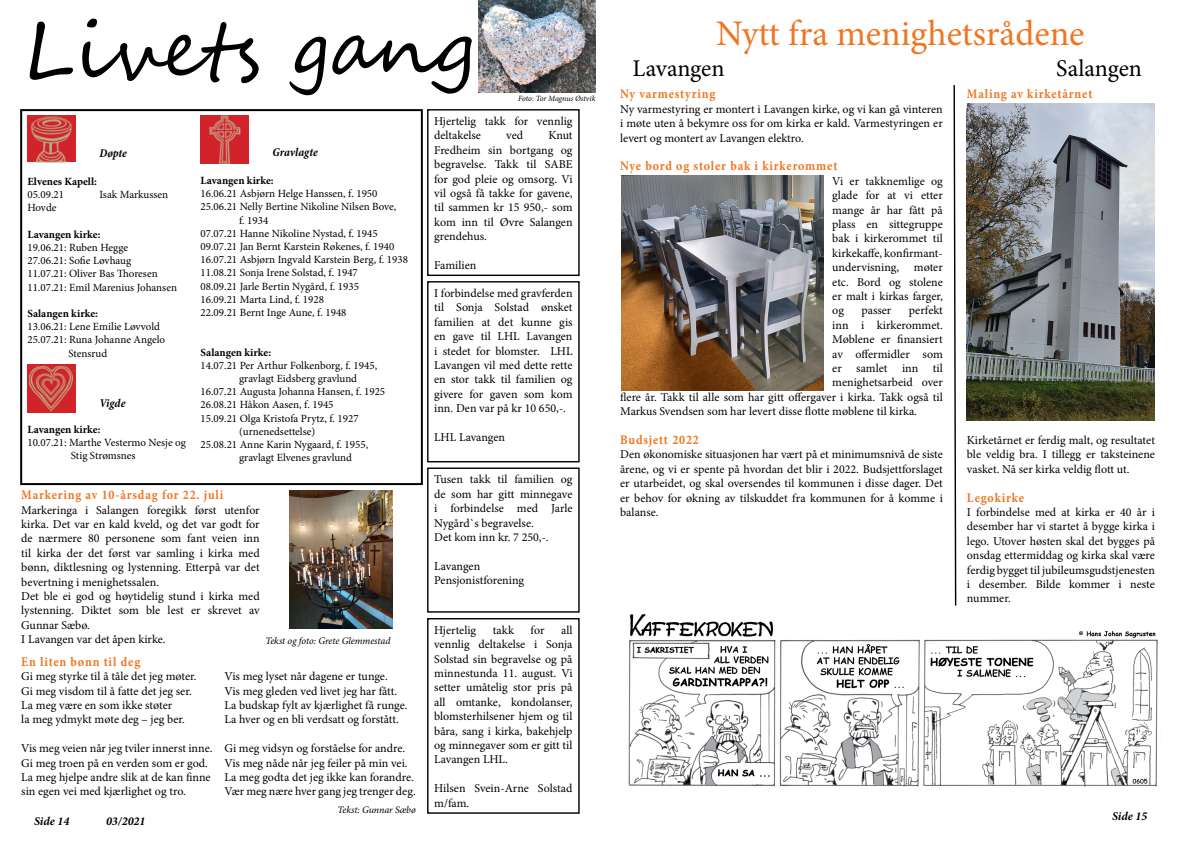
<style>
.page{position:relative;width:1191px;height:842px;background:#fff}
.page>*{position:absolute;margin:0;border:0;box-sizing:border-box;transform-origin:0 0}
.t1{font:77px "Segoe Script";color:#000}
.t2{font:36px "Minion Pro";color:#f07520}
.t3{font:24px "Minion Pro";color:#000}
.t4{font:700 13.2px "Minion Pro";letter-spacing:.07em;color:#f07520;scale:.91 1}
.t5{font:12px/14.4px "Minion Pro";color:#000}
.t6{font:italic 700 condensed 12px "Minion Pro";letter-spacing:-.005em;color:#000}
.t7{font:italic 700 12px "Minion Pro";color:#000}
.t8{font:11px/13.2px "Minion Pro";color:#000}
.t9{font:700 11px "Minion Pro";color:#000}
.t10{font:italic 10px "Minion Pro";letter-spacing:-.01em;color:#000}
.t11{font:italic 8px "Minion Pro";letter-spacing:-.01em;color:#000}
</style>
<div class="page">
<img style="left:621px;top:176px;width:202px;height:214px">
<img style="left:967px;top:103px;width:187px;height:318px">
<img style="left:289px;top:490px;width:104px;height:139px">
<img style="left:628px;top:614px;width:530px;height:173px">
<div style="left:20px;top:109px;width:403px;height:376px;border:2px solid #000"></div>
<div style="left:200px;top:116px;width:49px;height:48px;background:#d2232a"></div>
<img style="left:209px;top:116px;width:32px;height:47px">
<div style="left:27px;top:365px;width:49px;height:48px;background:#d2232a"></div>
<img style="left:29px;top:366px;width:44px;height:46px">
<div style="left:27px;top:116px;width:49px;height:46px;background:#d2232a"></div>
<img style="left:31px;top:116px;width:42px;height:46px">
<img style="left:478px;top:0;width:117px;height:93px">
<div style="left:427px;top:109px;width:152px;height:167px;border:1px solid #000"></div>
<div style="left:427px;top:281px;width:152px;height:181px;border:1px solid #000"></div>
<div style="left:427px;top:467px;width:152px;height:146px;border:1px solid #000"></div>
<div style="left:427px;top:618px;width:152px;height:196px;border:1px solid #000"></div>
<svg style="left:953px;top:85px;width:4px;height:521px"></svg>
<h1 class="t1" style="left:22px;top:-13px;width:451px">Livets gang</h1>
<h2 class="t2" style="left:716px;top:10px;width:370px">Nytt fra menighetsrådene</h2>
<h3 class="t3" style="left:632px;top:52px;width:94px">Lavangen</h3>
<h3 class="t3" style="left:1056px;top:52px;width:87px">Salangen</h3>
<p class="t4" style="left:967px;top:85px;width:139px">Maling av kirketårnet</p>
<p class="t4" style="left:620px;top:85px;width:106px">Ny varmestyring</p>
<p class="t5" style="left:620px;top:102px;width:324px;text-align:justify">Ny varmestyring er montert i Lavangen kirke, og vi kan gå vinteren i møte uten å bekymre oss for om kirka er kald. Varmestyringen er levert og montert av Lavangen elektro.</p>
<p class="t4" style="left:620px;top:157px;width:240px">Nye bord og stoler bak i kirkerommet</p>
<p class="t5" style="left:832px;top:174px;width:112px;text-align:justify">Vi er takknemlige og glade for at vi etter mange år har fått på plass en sittegruppe bak i kirkerommet til kirkekaffe, konfirmant&shy;undervisning, møter etc. Bord og stolene er malt i kirkas farger, og</p>
<p class="t11" style="left:518px;top:93px;width:79px">Foto: Tor Magnus Østvik</p>
<p class="t5" style="left:434px;top:114px;width:140px">Hjertelig takk for vennlig deltakelse</p>
<p class="t5" style="left:506px;top:128px;width:18px">ved</p>
<p class="t5" style="left:434px;top:128px;width:140px;text-align:justify;text-indent:114px">Knut Fredheim sin bortgang og begravelse. Takk til SABE for god pleie og omsorg. Vi vil også få takke for gavene, til sammen kr 15 950,- som kom inn til Øvre Salangen grendehus.</p>
<p class="t5" style="left:434px;top:258px;width:44px">Familien</p>
<p class="t5" style="left:434px;top:286px;width:140px;text-align:justify">I forbindelse med gravferden til Sonja Solstad ønsket familien at det kunne gis en gave til LHL Lavangen i stedet for blomster. LHL Lavangen vil med dette rette en stor takk til familien og givere for gaven som kom inn. Den var på kr 10 650,-.</p>
<p class="t5" style="left:434px;top:430px;width:72px">LHL Lavangen</p>
<p class="t5" style="left:434px;top:472px;width:140px">Tusen takk til familien og de som har gitt minnegave i forbindelse med Jarle<br>Nygård`s begravelse.<br>Det kom inn kr. 7 250,-.</p>
<p class="t5" style="left:434px;top:559px;width:91px">Lavangen<br>Pensjonistforening</p>
<p class="t5" style="left:434px;top:623px;width:44px">Hjertelig</p>
<p class="t5" style="left:493px;top:623px;width:23px">takk</p>
<p class="t5" style="left:530px;top:623px;width:15px">for</p>
<p class="t6" style="left:272px;top:144px;width:47px">Gravlagte</p>
<p class="t6" style="left:99px;top:145px;width:29px">Døpte</p>
<p class="t9" style="left:200px;top:173px;width:75px">Lavangen kirke:</p>
<p class="t8" style="left:200px;top:187px;width:178px">16.06.21 Asbjørn Helge Hanssen, f. 1950</p>
<p class="t8" style="left:200px;top:200px;width:197px">25.06.21 Nelly Bertine Nikoline Nilsen Bove,</p>
<p class="t8" style="left:239px;top:213px;width:31px">f. 1934</p>
<p class="t8" style="left:200px;top:227px;width:179px">07.07.21 Hanne Nikoline Nystad, f. 1945</p>
<p class="t8" style="left:200px;top:240px;width:195px">09.07.21 Jan Bernt Karstein Røkenes, f. 1940</p>
<p class="t8" style="left:200px;top:253px;width:209px">16.07.21 Asbjørn Ingvald Karstein Berg, f. 1938</p>
<p class="t8" style="left:200px;top:266px;width:159px">11.08.21 Sonja Irene Solstad, f. 1947</p>
<p class="t8" style="left:200px;top:279px;width:160px">08.09.21 Jarle Bertin Nygård, f. 1935</p>
<p class="t8" style="left:200px;top:293px;width:125px">16.09.21 Marta Lind, f. 1928</p>
<p class="t8" style="left:200px;top:306px;width:148px">22.09.21 Bernt Inge Aune, f. 1948</p>
<p class="t9" style="left:200px;top:344px;width:72px">Salangen kirke:</p>
<p class="t8" style="left:200px;top:359px;width:178px">14.07.21 Per Arthur Folkenborg, f. 1945,</p>
<p class="t8" style="left:239px;top:372px;width:120px">gravlagt Eidsberg gravlund</p>
<p class="t8" style="left:200px;top:385px;width:186px">16.07.21 Augusta Johanna Hansen, f. 1925</p>
<p class="t8" style="left:200px;top:398px;width:135px">26.08.21 Håkon Aasen, f. 1945</p>
<p class="t8" style="left:200px;top:411px;width:160px">15.09.21 Olga Kristofa Prytz, f. 1927</p>
<p class="t8" style="left:239px;top:425px;width:78px">(urnenedsettelse)</p>
<p class="t8" style="left:200px;top:438px;width:169px">25.08.21 Anne Karin Nygaard, f. 1955,</p>
<p class="t8" style="left:239px;top:451px;width:114px">gravlagt Elvenes gravlund</p>
<p class="t9" style="left:27px;top:174px;width:71px">Elvenes Kapell:</p>
<p class="t8" style="left:27px;top:188px;width:38px">05.09.21</p>
<p class="t8" style="left:99px;top:188px;width:70px">Isak Markussen</p>
<p class="t8" style="left:27px;top:201px;width:31px">Hovde</p>
<p class="t9" style="left:27px;top:226px;width:75px">Lavangen kirke:</p>
<p class="t8" style="left:27px;top:241px;width:151px">19.06.21: Ruben Hegge<br>27.06.21: Sofie Løvhaug<br>11.07.21: Oliver Bas Thoresen<br>11.07.21: Emil Marenius Johansen</p>
<p class="t9" style="left:27px;top:306px;width:72px">Salangen kirke:</p>
<p class="t8" style="left:27px;top:320px;width:134px">13.06.21: Lene Emilie Løvvold</p>
<p class="t8" style="left:27px;top:333px;width:139px">25.07.21: Runa Johanne Angelo</p>
<p class="t8" style="left:68px;top:346px;width:40px">Stensrud</p>
<p class="t5" style="left:861px;top:303px;width:31px">passer</p>
<p class="t5" style="left:909px;top:303px;width:35px">perfekt</p>
<p class="t5" style="left:832px;top:318px;width:112px">inn i kirkerommet.</p>
<p class="t5" style="left:832px;top:332px;width:112px">Møblene er finansiert</p>
<p class="t5" style="left:832px;top:347px;width:112px">av offermidler som</p>
<p class="t5" style="left:832px;top:361px;width:112px">er samlet inn til</p>
<p class="t5" style="left:832px;top:375px;width:112px">menighetsarbeid over</p>
<p class="t5" style="left:620px;top:390px;width:324px">flere år. Takk til alle som har gitt offergaver i kirka. Takk også til</p>
<p class="t5" style="left:620px;top:404px;width:298px">Markus Svendsen som har levert disse flotte møblene til kirka.</p>
<p class="t4" style="left:620px;top:430px;width:88px">Budsjett 2022</p>
<p class="t5" style="left:620px;top:447px;width:324px;text-align:justify">Den økonomiske situasjonen har vært på et minimumsnivå de siste årene, og vi er spente på hvordan det blir i 2022. Budsjettforslaget er utarbeidet, og skal oversendes til kommunen i disse dager. Det er behov for økning av tilskuddet fra kommunen for å komme i balanse.</p>
<p class="t6" style="left:99px;top:394px;width:27px">Vigde</p>
<p class="t9" style="left:27px;top:422px;width:75px">Lavangen kirke:</p>
<p class="t8" style="left:71px;top:436px;width:117px;text-indent:-43px">10.07.21: Marthe Vestermo Nesje og<br>Stig Strømsnes</p>
<p class="t5" style="left:967px;top:433px;width:189px;text-align:justify">Kirketårnet er ferdig malt, og resultatet ble veldig bra. I tillegg er taksteinene vasket. Nå ser kirka veldig flott ut.</p>
<p class="t4" style="left:967px;top:488px;width:64px">Legokirke</p>
<p class="t5" style="left:967px;top:505px;width:189px;text-align:justify">I forbindelse med at kirka er 40 år i desember har vi startet å bygge kirka i lego. Utover høsten skal det bygges på onsdag ettermiddag og kirka skal være ferdig bygget til jubileumsgudstjenesten i desember. Bilde kommer i neste nummer.</p>
<p class="t4" style="left:21px;top:486px;width:223px">Markering av 10-årsdag for 22. juli</p>
<p class="t5" style="left:21px;top:503px;width:240px">Markeringa i Salangen foregikk først utenfor kirka. Det var en kald kveld, og det var godt for de nærmere 80 personene som fant veien inn til kirka der det først var samling i kirka med bønn, diktlesning og lystenning. Etterpå var det bevertning i menighetssalen.<br>Det ble ei god og høytidelig stund i kirka med lystenning. Diktet som ble lest er skrevet av Gunnar Sæbø.<br>I Lavangen var det åpen kirke.</p>
<p class="t4" style="left:21px;top:652px;width:132px">En liten bønn til deg</p>
<p class="t5" style="left:21px;top:669px;width:177px">Gi meg styrke til å tåle det jeg møter.<br>Gi meg visdom til å fatte det jeg ser.<br>La meg være en som ikke støter<br>la meg ydmykt møte deg – jeg ber.</p>
<p class="t5" style="left:21px;top:741px;width:193px">Vis meg veien når jeg tviler innerst inne.<br>Gi meg troen på en verden som er god.<br>La meg hjelpe andre slik at de kan finne sin egen vei med kjærlighet og tro.</p>
<p class="t5" style="left:434px;top:623px;width:140px;text-align:justify;text-indent:127px">all vennlig deltakelse i Sonja Solstad sin begravelse og på minnestunda 11. august. Vi setter umåtelig stor pris på all omtanke, kondolanser, blomsterhilsener hjem og til båra, sang i kirka, bakehjelp og minnegaver som er gitt til Lavangen LHL.</p>
<p class="t5" style="left:434px;top:781px;width:140px">Hilsen Svein-Arne Solstad m/fam.</p>
<p class="t10" style="left:265px;top:634px;width:127px">Tekst og foto: Grete Glemmestad</p>
<p class="t5" style="left:224px;top:669px;width:184px">Vis meg lyset når dagene er tunge.<br>Vis meg gleden ved livet jeg har fått.<br>La budskap fylt av kjærlighet få runge.<br>La hver og en bli verdsatt og forstått.</p>
<p class="t5" style="left:224px;top:741px;width:193px">Gi meg vidsyn og forståelse for andre.<br>Vis meg nåde når jeg feiler på min vei.<br>La meg godta det jeg ikke kan forandre.<br>Vær meg nære hver gang jeg trenger deg.</p>
<p class="t10" style="left:337px;top:802px;width:80px">Tekst: Gunnar Sæbø</p>
<p class="t7" style="left:1112px;top:808px;width:37px">Side 15</p>
<p class="t7" style="left:34px;top:812px;width:37px">Side 14</p>
<p class="t7" style="left:106px;top:812px;width:41px">03/2021</p>
</div>
